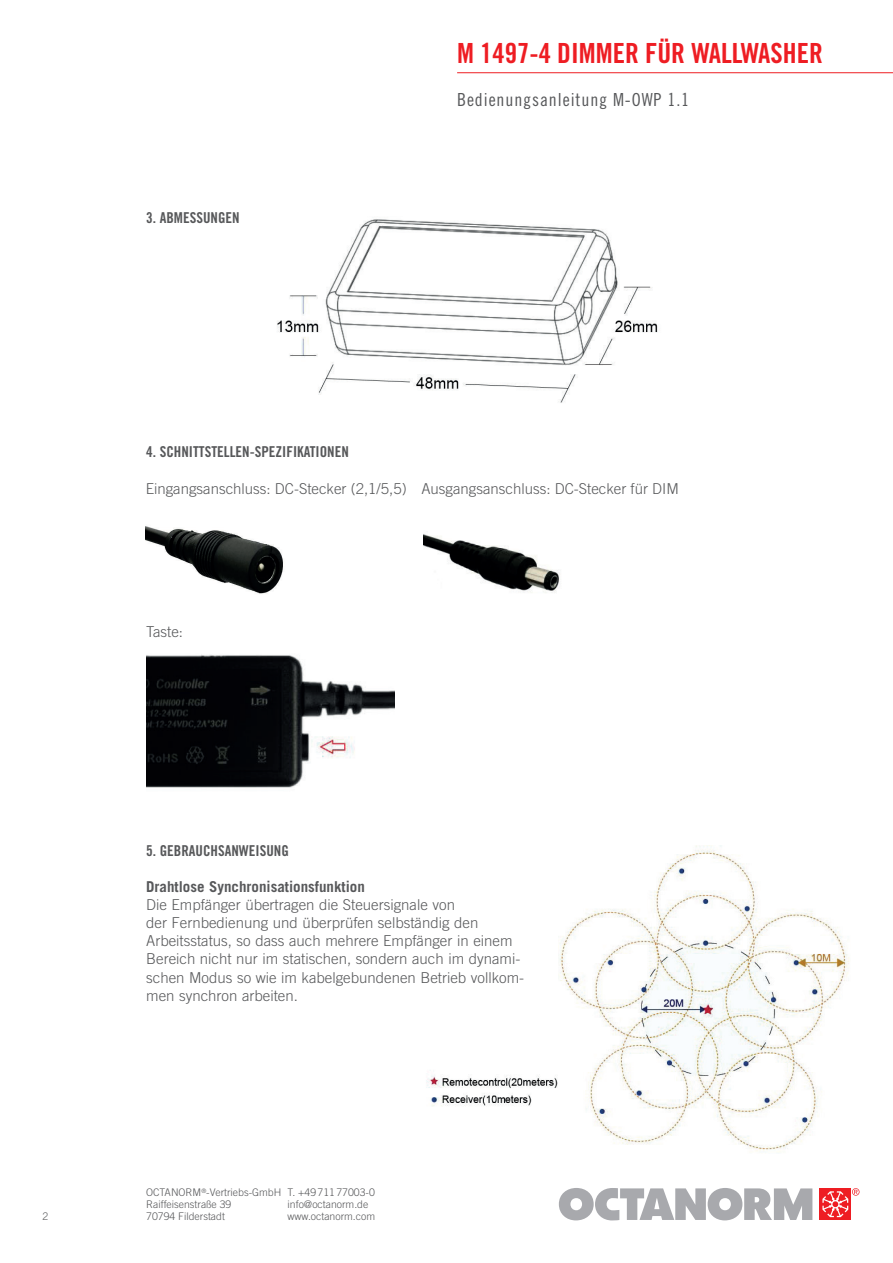
<style>
.page{position:relative;width:893px;height:1263px;background:#fff}
.page>*{position:absolute;margin:0;border:0;box-sizing:border-box;transform-origin:0 0}
.t1{font:27.75px "Trade Gothic LT Pro Bd Cn 20";color:#ee1d23}
.t2{font:18px "Trade Gothic LT Pro Cn 18";letter-spacing:.05em;color:#57585a}
.t3{font:300 15px/18px "Trade Gothic LT Pro";color:#57585a}
.t4{font:15px "Trade Gothic LT Pro Bd Cn 20";color:#57585a}
.t5{font:700 15px "Trade Gothic LT Pro";color:#57585a}
.t6{font:300 10.5px/12px "Trade Gothic LT Pro";color:#57585a}
</style>
<div class="page">
<img style="left:426px;top:1075px;width:132px;height:31px">
<svg style="left:559px;top:1188px;width:253px;height:32px"></svg>
<div style="left:820px;top:1188px;width:31px;height:32px;background:#ee1d23"></div>
<svg style="left:822px;top:1188px;width:37px;height:29px"></svg>
<img style="left:277px;top:219px;width:381px;height:184px">
<img style="left:146px;top:654px;width:249px;height:134px">
<img style="left:146px;top:526px;width:137px;height:68px">
<img style="left:423px;top:534px;width:137px;height:59px">
<img style="left:560px;top:845px;width:290px;height:307px">
<hr style="left:457px;top:72px;width:436px;height:1px;background:#ee1d23">
<p class="t6" style="left:43px;top:1210px;width:7px">2</p>
<p class="t4" style="left:146px;top:209px;width:95px">3. ABMESSUNGEN</p>
<p class="t4" style="left:146px;top:443px;width:204px">4. SCHNITTSTELLEN-SPEZIFIKATIONEN</p>
<h1 class="t1" style="left:457px;top:36px;width:367px">M 1497-4 DIMMER FÜR WALLWASHER</h1>
<p class="t2" style="left:457px;top:89px;width:234px">Bedienungsanleitung M-OWP 1.1</p>
<p class="t3" style="left:146px;top:480px;width:535px">Eingangsanschluss: DC-Stecker (2,1/5,5) Ausgangsanschluss: DC-Stecker für DIM</p>
<p class="t3" style="left:146px;top:622px;width:38px">Taste:</p>
<p class="t4" style="left:146px;top:841px;width:144px">5. GEBRAUCHSANWEISUNG</p>
<p class="t5" style="left:146px;top:877px;width:220px">Drahtlose Synchronisationsfunktion</p>
<p class="t3" style="left:146px;top:896px;width:379px">Die Empfänger übertragen die Steuersignale von<br>der Fernbedienung und überprüfen selbständig den Arbeitsstatus, so dass auch mehrere Empfänger in einem Bereich nicht nur im statischen, sondern auch im dynami&shy;schen Modus so wie im kabelgebundenen Betrieb vollkom&shy;men synchron arbeiten.</p>
<p class="t6" style="left:146px;top:1186px;width:137px">OCTANORM<sup>®</sup>-Vertriebs-GmbH<br>Raiffeisenstraße 39<br>70794 Filderstadt</p>
<p class="t6" style="left:288px;top:1186px;width:89px">T. +4971177003-0 info@octanorm.de www.octanorm.com</p>
</div>
